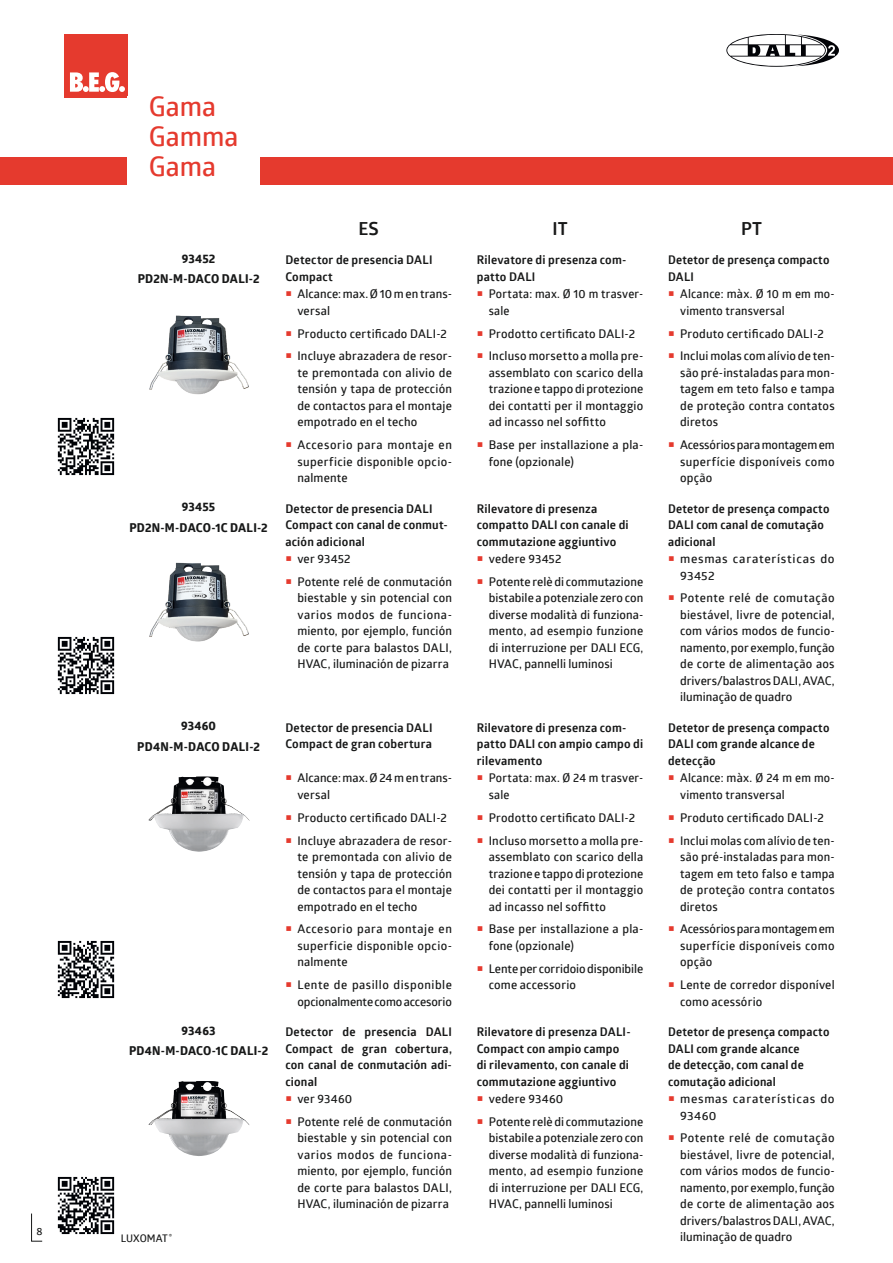
<style>
.page{position:relative;width:893px;height:1263px;background:#fff}
.page>*{position:absolute;margin:0;border:0;box-sizing:border-box;transform-origin:0 0}
.t1{font:600 27px/30px "Glober";color:#e53a2e}
.t2{font:700 18px "Glober";color:#171818}
.t3{font:600 12px/16.5px "Glober";letter-spacing:.015em;color:#171818}
.t4{font:700 12px/16.5px "Glober";letter-spacing:.015em;color:#171818}
.t5{font:700 12px/20.7px "Globerx";letter-spacing:.02em;color:#171818;text-align:center}
.t6{font:600 12px/16.5px "Glober";letter-spacing:.055em;color:#171818}
.t7{font:600 12px/16.5px "Glober";letter-spacing:-.005em;color:#171818}
.t8{font:600 10.5px "Glober";letter-spacing:-.005em;color:#171818}
.t9{font:600 10.35px "Glober";color:#171818}
</style>
<div class="page">
<div style="left:0;top:157px;width:893px;height:28px;background:#e53a2e"></div>
<svg style="left:31px;top:1213px;width:12px;height:29px"></svg>
<div style="left:64px;top:34px;width:64px;height:64px;background:#e53a2e"></div>
<svg style="left:70px;top:72px;width:55px;height:20px"></svg>
<div style="left:128px;top:96px;width:132px;height:93px;background:#fff"></div>
<img style="left:57px;top:417px;width:58px;height:59px">
<img style="left:149px;top:315px;width:100px;height:80px">
<img style="left:57px;top:636px;width:58px;height:59px">
<img style="left:149px;top:562px;width:100px;height:80px">
<img style="left:57px;top:940px;width:58px;height:59px">
<img style="left:148px;top:776px;width:102px;height:76px">
<img style="left:57px;top:1176px;width:58px;height:59px">
<img style="left:148px;top:1081px;width:102px;height:75px">
<svg style="left:726px;top:34px;width:113px;height:33px"></svg>
<p class="t9" style="left:36px;top:1224px;width:8px">8</p>
<h1 class="t1" style="left:149px;top:91px;width:91px">Gama<br>Gamma<br>Gama</h1>
<h2 class="t2" style="left:358px;top:216px;width:22px">ES</h2>
<h2 class="t2" style="left:553px;top:216px;width:17px">IT</h2>
<h2 class="t2" style="left:741px;top:216px;width:23px">PT</h2>
<p class="t5" style="left:138px;top:248px;width:123px">93452<br>PD2N-M-DACO DALI-2</p>
<p class="t4" style="left:285px;top:251px;width:149px">Detector de presencia DALI<br>Compact</p>
<p class="t4" style="left:477px;top:251px;width:151px">Rilevatore di presenza com&shy;patto DALI</p>
<p class="t4" style="left:668px;top:251px;width:163px">Detetor de presença compacto<br>DALI</p>
<p class="t3" style="left:297px;top:285px;width:156px">Alcance: max. Ø 10 m en trans&shy;versal</p>
<p class="t3" style="left:297px;top:321px;width:156px;line-height:23px">Producto certificado DALI-2<br>Incluye abrazadera de resor-</p>
<p class="t3" style="left:297px;top:364px;width:156px;text-align:justify">te premontada con alivio de tensión y tapa de protección de contactos para el montaje empotrado en el techo</p>
<p class="t3" style="left:297px;top:436px;width:156px;text-align:justify">Accesorio para montaje en superficie disponible opcio&shy;nalmente</p>
<p class="t3" style="left:680px;top:285px;width:156px">Alcance: màx. Ø 10 m em mo&shy;vimento transversal</p>
<p class="t3" style="left:680px;top:321px;width:156px;line-height:22.8px">Produto certificado DALI-2<br>Inclui molas com alívio de ten-</p>
<p class="t3" style="left:680px;top:364px;width:156px;text-align:justify">são pré-instaladas para mon&shy;tagem em teto falso e tampa de proteção contra contatos diretos</p>
<p class="t3" style="left:680px;top:436px;width:156px;text-align:justify">Acessórios para montagem em superfície disponíveis como opção</p>
<p class="t3" style="left:489px;top:285px;width:156px">Portata: max. Ø 10 m trasver&shy;sale</p>
<p class="t3" style="left:489px;top:321px;width:156px;line-height:22.8px">Prodotto certificato DALI-2<br>Incluso morsetto a molla pre-</p>
<p class="t3" style="left:489px;top:364px;width:156px;text-align:justify">assemblato con scarico della trazione e tappo di protezione dei contatti per il montaggio ad incasso nel soffitto</p>
<p class="t3" style="left:489px;top:436px;width:156px">Base per installazione a pla&shy;fone (opzionale)</p>
<p class="t5" style="left:129px;top:496px;width:140px">93455<br>PD2N-M-DACO-1C DALI-2</p>
<p class="t4" style="left:285px;top:500px;width:164px">Detector de presencia DALI<br>Compact con canal de conmut&shy;ación adicional</p>
<p class="t4" style="left:477px;top:500px;width:153px">Rilevatore di presenza compatto DALI con canale di commutazione aggiuntivo</p>
<p class="t4" style="left:668px;top:500px;width:163px">Detetor de presença compacto<br>DALI com canal de comutação adicional</p>
<p class="t3" style="left:297px;top:547px;width:156px;line-height:23px">ver 93452<br>Potente relé de conmutación</p>
<p class="t3" style="left:297px;top:590px;width:156px;text-align:justify">biestable y sin potencial con varios modos de funciona&shy;miento, por ejemplo, función de corte para balastos DALI, HVAC, iluminación de pizarra</p>
<p class="t6" style="left:680px;top:550px;width:156px">mesmas caraterísticas do<br>93452</p>
<p class="t3" style="left:680px;top:590px;width:156px;text-align:justify">Potente relé de comutação biestável, livre de potencial, com vários modos de funcio&shy;namento, por exemplo, função de corte de alimentação aos drivers/balastros DALI, AVAC, iluminação de quadro</p>
<p class="t3" style="left:489px;top:547px;width:156px;line-height:23px">vedere 93452<br>Potente relè di commutazione</p>
<p class="t3" style="left:489px;top:590px;width:156px;text-align:justify">bistabile a potenziale zero con diverse modalità di funziona&shy;mento, ad esempio funzione di interruzione per DALI ECG, HVAC, pannelli luminosi</p>
<p class="t5" style="left:137px;top:715px;width:124px">93460<br>PD4N-M-DACO DALI-2</p>
<p class="t4" style="left:285px;top:719px;width:149px">Detector de presencia DALI<br>Compact de gran cobertura</p>
<p class="t4" style="left:477px;top:719px;width:168px">Rilevatore di presenza com&shy;patto DALI con ampio campo di rilevamento</p>
<p class="t4" style="left:668px;top:719px;width:163px">Detetor de presença compacto<br>DALI com grande alcance de detecção</p>
<p class="t3" style="left:297px;top:769px;width:156px">Alcance: max. Ø 24 m en trans&shy;versal</p>
<p class="t3" style="left:297px;top:805px;width:156px;line-height:23px">Producto certificado DALI-2<br>Incluye abrazadera de resor-</p>
<p class="t3" style="left:297px;top:848px;width:156px;text-align:justify">te premontada con alivio de tensión y tapa de protección de contactos para el montaje empotrado en el techo</p>
<p class="t3" style="left:297px;top:920px;width:156px;text-align:justify">Accesorio para montaje en superficie disponible opcio&shy;nalmente</p>
<p class="t7" style="left:297px;top:976px;width:156px">Lente de pasillo disponible opcionalmente como accesorio</p>
<p class="t3" style="left:680px;top:769px;width:156px">Alcance: màx. Ø 24 m em mo&shy;vimento transversal</p>
<p class="t3" style="left:680px;top:805px;width:156px;line-height:23px">Produto certificado DALI-2<br>Inclui molas com alívio de ten-</p>
<p class="t3" style="left:680px;top:848px;width:156px;text-align:justify">são pré-instaladas para mon&shy;tagem em teto falso e tampa de proteção contra contatos diretos</p>
<p class="t3" style="left:680px;top:920px;width:156px;text-align:justify">Acessórios para montagem em superfície disponíveis como opção</p>
<p class="t3" style="left:680px;top:976px;width:156px">Lente de corredor disponível como acessório</p>
<p class="t3" style="left:489px;top:769px;width:156px">Portata: max. Ø 24 m trasver&shy;sale</p>
<p class="t3" style="left:489px;top:805px;width:156px;line-height:23px">Prodotto certificato DALI-2<br>Incluso morsetto a molla pre-</p>
<p class="t3" style="left:489px;top:848px;width:156px;text-align:justify">assemblato con scarico della trazione e tappo di protezione dei contatti per il montaggio ad incasso nel soffitto</p>
<p class="t3" style="left:489px;top:920px;width:156px">Base per installazione a pla&shy;fone (opzionale)</p>
<p class="t3" style="left:489px;top:960px;width:156px">Lente per corridoio disponibile come accessorio</p>
<p class="t5" style="left:129px;top:1020px;width:141px">93463<br>PD4N-M-DACO-1C DALI-2</p>
<p class="t4" style="left:285px;top:1023px;width:168px;text-align:justify">Detector de presencia DALI Compact de gran cobertura, con canal de conmutación adi&shy;cional</p>
<p class="t4" style="left:477px;top:1023px;width:155px">Rilevatore di presenza DALI-<br>Compact con ampio campo di rilevamento, con canale di commutazione aggiuntivo</p>
<p class="t4" style="left:668px;top:1023px;width:163px">Detetor de presença compacto<br>DALI com grande alcance<br>de detecção, com canal de comutação adicional</p>
<p class="t3" style="left:297px;top:1087px;width:156px;line-height:23px">ver 93460<br>Potente relé de conmutación</p>
<p class="t3" style="left:297px;top:1129px;width:156px;text-align:justify">biestable y sin potencial con varios modos de funciona&shy;miento, por ejemplo, función de corte para balastos DALI, HVAC, iluminación de pizarra</p>
<p class="t6" style="left:680px;top:1090px;width:156px">mesmas caraterísticas do<br>93460</p>
<p class="t3" style="left:680px;top:1129px;width:156px;text-align:justify">Potente relé de comutação biestável, livre de potencial, com vários modos de funcio&shy;namento, por exemplo, função de corte de alimentação aos drivers/balastros DALI, AVAC, iluminação de quadro</p>
<p class="t3" style="left:489px;top:1087px;width:156px;line-height:23px">vedere 93460<br>Potente relè di commutazione</p>
<p class="t3" style="left:489px;top:1129px;width:156px;text-align:justify">bistabile a potenziale zero con diverse modalità di funziona&shy;mento, ad esempio funzione di interruzione per DALI ECG, HVAC, pannelli luminosi</p>
<p class="t8" style="left:121px;top:1230px;width:53px">LUXOMAT<sup>®</sup></p>
</div>
